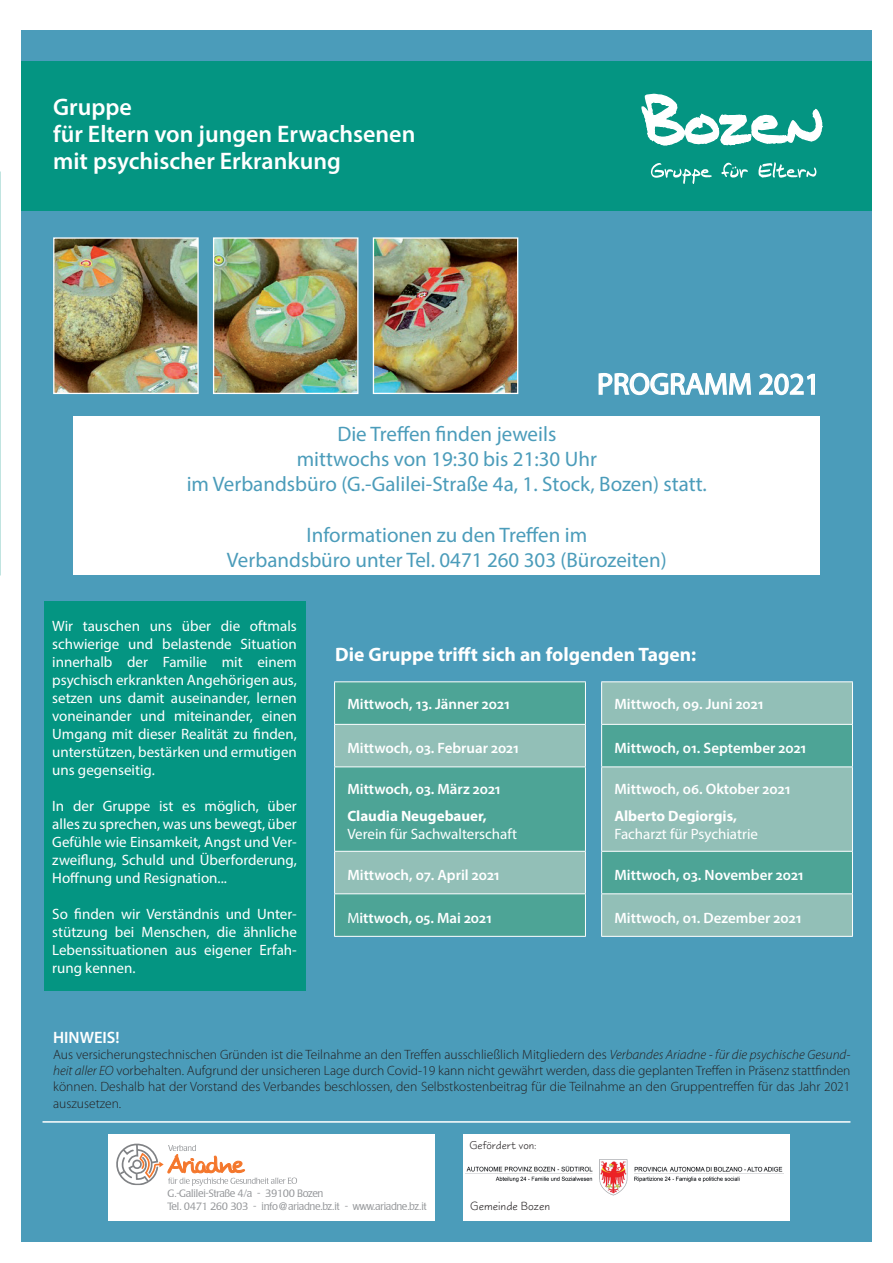
<style>
.page{position:relative;width:893px;height:1263px;background:#fff}
.page>*{position:absolute;margin:0;border:0;box-sizing:border-box;transform-origin:0 0}
.t1{font:30px "Myriad Pro";color:#fff}
.t2{font:600 24px/27px "Myriad Pro";color:#fff}
.t3{font:21px/25.2px "Myriad Pro";color:#4b9cba;text-align:center}
.t4{font:700 19.5px "Myriad Pro";color:#fff}
.t5{font:600 16.5px "Myriad Pro";color:#fff}
.t6{font:15px/18px "Myriad Pro";color:#fff;text-align:justify}
.t7{font:600 15px "Myriad Pro";color:#fff}
.t8{font:700 15px "Myriad Pro";color:#fff}
.t9{font:300 13.5px/16.2px "Myriad Pro";color:#231f20;text-align:justify}
.t10{font:12px "Taffy";color:#231f20}
.t11{font:11.4px "Taffy";color:#231f20}
.t12{font:10.5px/12.6px "Polar Medium Normal";color:#939598}
.s1{font-weight:400}
.s2{font-style:italic}
</style>
<div class="page">
<div style="left:21px;top:30px;width:851px;height:1212px;background:#4b9cba"></div>
<div style="left:21px;top:62px;width:851px;height:149px;background:#049582"></div>
<div style="left:74px;top:417px;width:746px;height:158px;background:#fff"></div>
<hr style="left:43px;top:1121px;width:807px;height:2px;background:#fff">
<svg style="left:598px;top:372px;width:154px;height:24px"></svg>
<svg style="left:759px;top:373px;width:56px;height:23px"></svg>
<svg style="left:641px;top:93px;width:182px;height:53px"></svg>
<svg style="left:651px;top:162px;width:165px;height:22px"></svg>
<div style="left:109px;top:1134px;width:326px;height:86px;background:#fff"></div>
<div style="left:463px;top:1134px;width:326px;height:86px;background:#fff"></div>
<img style="left:466px;top:1159px;width:317px;height:36px">
<svg style="left:116px;top:1143px;width:181px;height:42px"></svg>
<div style="left:44px;top:601px;width:261px;height:389px;background:#049582"></div>
<img style="left:53px;top:237px;width:466px;height:158px">
<div style="left:335px;top:682px;width:250px;height:254px;background:#4da496"></div>
<svg style="left:335px;top:725px;width:250px;height:168px;background:#70b1a6"></svg>
<hr style="left:334px;top:681px;width:252px;height:1px;background:#fff">
<hr style="left:334px;top:682px;width:1px;height:42px;background:#fff">
<hr style="left:585px;top:682px;width:1px;height:42px;background:#fff">
<hr style="left:334px;top:767px;width:1px;height:84px;background:#fff">
<hr style="left:585px;top:767px;width:1px;height:84px;background:#fff">
<hr style="left:334px;top:724px;width:252px;height:1px;background:#fff">
<hr style="left:334px;top:725px;width:1px;height:41px;background:#fff">
<hr style="left:585px;top:725px;width:1px;height:41px;background:#fff">
<hr style="left:334px;top:766px;width:252px;height:1px;background:#fff">
<hr style="left:334px;top:851px;width:252px;height:1px;background:#fff">
<hr style="left:334px;top:852px;width:1px;height:41px;background:#fff">
<hr style="left:585px;top:852px;width:1px;height:41px;background:#fff">
<hr style="left:334px;top:893px;width:252px;height:1px;background:#fff">
<hr style="left:334px;top:894px;width:1px;height:42px;background:#fff">
<hr style="left:585px;top:894px;width:1px;height:42px;background:#fff">
<hr style="left:334px;top:936px;width:252px;height:1px;background:#fff">
<div style="left:602px;top:682px;width:250px;height:254px;background:#92bfb7"></div>
<svg style="left:602px;top:725px;width:250px;height:168px;background:#71b2a7"></svg>
<hr style="left:601px;top:681px;width:252px;height:1px;background:#fff">
<hr style="left:601px;top:682px;width:1px;height:42px;background:#fff">
<hr style="left:852px;top:682px;width:1px;height:42px;background:#fff">
<hr style="left:601px;top:724px;width:252px;height:1px;background:#fff">
<hr style="left:601px;top:725px;width:1px;height:41px;background:#fff">
<hr style="left:852px;top:725px;width:1px;height:41px;background:#fff">
<hr style="left:601px;top:852px;width:1px;height:41px;background:#fff">
<hr style="left:852px;top:852px;width:1px;height:41px;background:#fff">
<hr style="left:601px;top:766px;width:252px;height:1px;background:#fff">
<hr style="left:601px;top:767px;width:1px;height:84px;background:#fff">
<hr style="left:852px;top:767px;width:1px;height:84px;background:#fff">
<hr style="left:601px;top:893px;width:252px;height:1px;background:#fff">
<hr style="left:601px;top:894px;width:1px;height:42px;background:#fff">
<hr style="left:852px;top:894px;width:1px;height:42px;background:#fff">
<hr style="left:601px;top:936px;width:252px;height:1px;background:#fff">
<hr style="left:601px;top:851px;width:252px;height:1px;background:#fff">
<h2 class="t2" style="left:53px;top:93px;width:364px">Gruppe<br>für Eltern von jungen Erwachsenen mit psychischer Erkrankung</h2>
<h1 class="t1" style="left:597px;top:365px;width:224px">PROGRAMM 2021</h1>
<h3 class="t3" style="left:187px;top:421px;width:522px">Die Treffen finden jeweils<br>mittwochs von 19:30 bis 21:30 Uhr<br>im Verbandsbüro (G.-Galilei-Straße 4a, 1. Stock, Bozen) statt.</h3>
<h3 class="t3" style="left:227px;top:522px;width:441px">Informationen zu den Treffen im<br>Verbandsbüro unter Tel. 0471 260 303 (Bürozeiten)</h3>
<p class="t6" style="left:52px;top:616px;width:246px">Wir tauschen uns über die oftmals schwierige und belastende Situation innerhalb der Familie mit einem psychisch erkrankten Angehörigen aus, setzen uns damit auseinander, lernen voneinander und miteinander, einen Umgang mit dieser Realität zu finden, unterstützen, bestärken und ermutigen uns gegenseitig.</p>
<p class="t6" style="left:52px;top:796px;width:246px">In der Gruppe ist es möglich, über alles zu sprechen, was uns bewegt, über Gefühle wie Einsamkeit, Angst und Ver&shy;zweiflung, Schuld und Überforderung, Hoffnung und Resignation...</p>
<p class="t6" style="left:52px;top:904px;width:246px">So finden wir Verständnis und Unter&shy;stützung bei Menschen, die ähnliche Lebenssituationen aus eigener Erfah&shy;rung kennen.</p>
<h3 class="t4" style="left:335px;top:642px;width:363px">Die Gruppe trifft sich an folgenden Tagen:</h3>
<p class="t7" style="left:347px;top:694px;width:164px">Mittwoch, 13. Jänner 2021</p>
<p class="t7" style="left:347px;top:739px;width:173px">Mittwoch, 03. Februar 2021</p>
<p class="t7" style="left:347px;top:780px;width:155px">Mittwoch, 03. März 2021</p>
<p class="t8" style="left:347px;top:806px;width:141px">Claudia Neugebauer,</p>
<p class="t6" style="left:347px;top:825px;width:171px">Verein für Sachwalterschaft</p>
<p class="t7" style="left:347px;top:866px;width:154px">Mittwoch, 07. April 2021</p>
<p class="t7" style="left:347px;top:908px;width:146px"><span class="s1">M</span>ittwoch, 05. Mai 2021</p>
<p class="t7" style="left:614px;top:694px;width:151px">Mittwoch, 09. Juni 2021</p>
<p class="t7" style="left:614px;top:739px;width:194px">Mittwoch, 01. September 2021</p>
<p class="t7" style="left:614px;top:780px;width:178px">Mittwoch, 06. Oktober 2021</p>
<p class="t8" style="left:614px;top:806px;width:124px">Alberto Degiorgis,</p>
<p class="t6" style="left:614px;top:825px;width:145px">Facharzt für Psychiatrie</p>
<p class="t7" style="left:614px;top:866px;width:191px">Mittwoch, 03. November 2021</p>
<p class="t7" style="left:614px;top:908px;width:189px">Mittwoch, 01. Dezember 2021</p>
<p class="t5" style="left:53px;top:1027px;width:68px">HINWEIS!</p>
<p class="t9" style="left:53px;top:1046px;width:799px">Aus versicherungstechnischen Gründen ist die Teilnahme an den Treffen ausschließlich Mitgliedern des <span class="s2">Verbandes Ariadne - für die psychische Gesund&shy;heit aller EO</span> vorbehalten. Aufgrund der unsicheren Lage durch Covid-19 kann nicht gewährt werden, dass die geplanten Treffen in Präsenz stattfinden können. Deshalb hat der Vorstand des Verbandes beschlossen, den Selbstkostenbeitrag für die Teilnahme an den Gruppentreffen für das Jahr 2021 auszusetzen.</p>
<p class="t12" style="left:168px;top:1188px;width:260px">G.-Galilei-Straße 4/a - 39100 Bozen<br>Tel. 0471 260 303 - info@ariadne.bz.it - www.ariadne.bz.it</p>
<p class="t11" style="left:469px;top:1138px;width:69px">Gefördert von:</p>
<p class="t10" style="left:470px;top:1199px;width:81px">Gemeinde Bozen</p>
</div>
